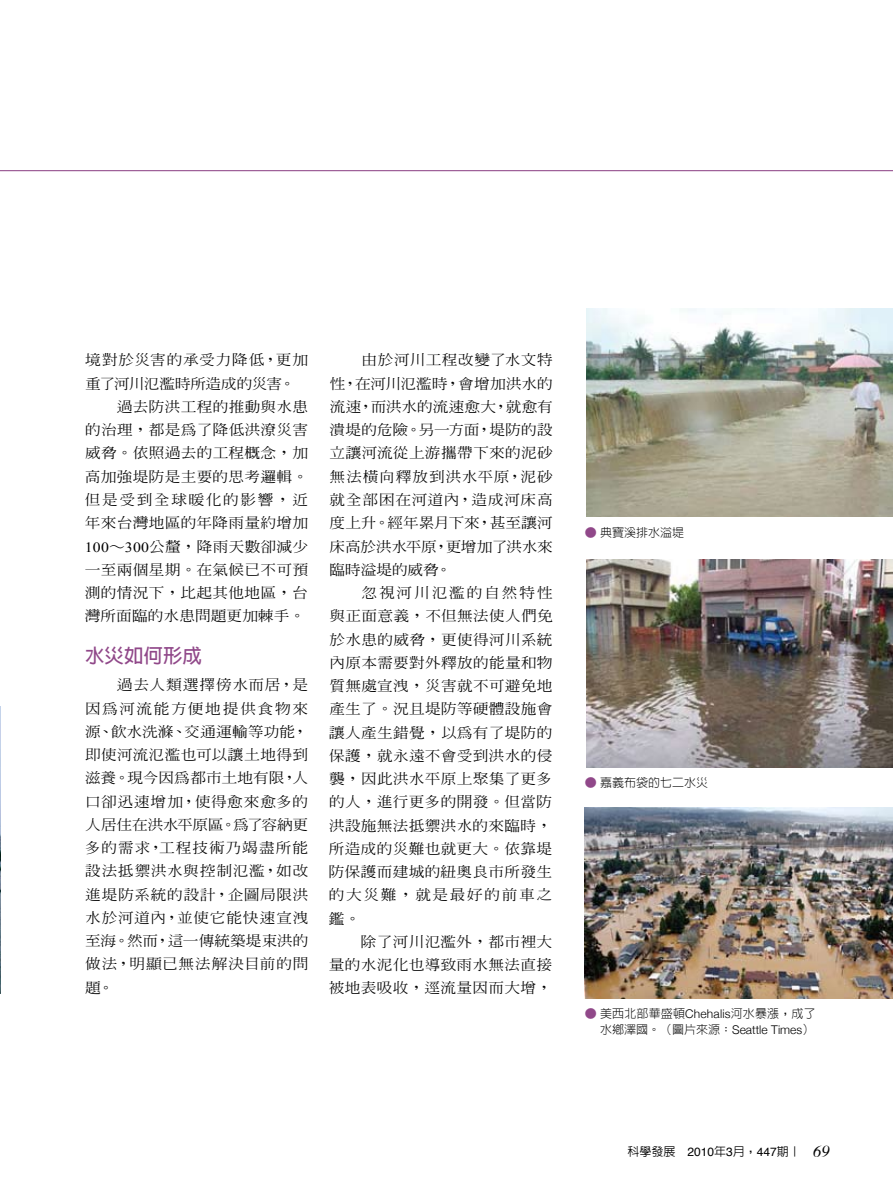
<style>
.page{position:relative;width:893px;height:1191px;background:#fff}
.page>*{position:absolute;margin:0;border:0;box-sizing:border-box;transform-origin:0 0}
.t1{font:700 19.5px "AR Hei B5";color:#904889}
.t2{font:500 14.1px/23.2px "AR Ming B5";letter-spacing:.015em;color:#000;text-align:justify;scale:1.11 1}
.t3{font:500 14.1px "AR Ming B5";letter-spacing:.045em;color:#000;scale:1.11 1}
.t4{font:500 14.1px "AR Ming B5";letter-spacing:-.04em;color:#000;scale:1.11 1}
.t5{font:500 14.1px "AR Ming B5";letter-spacing:.1em;color:#000;scale:1.11 1}
.t6{font:300 12px/16.5px "AR Hei B5";color:#000;text-align:right}
.t7{font:500 12px "AR Hei B5";color:#000}
.s1{font-family:"Times New Roman";font-weight:400}
.s2{color:#904889}
.s3{font-family:"Helvetica Neue"}
.s4{font-family:"Helvetica";font-weight:400}
.s5{font-family:"Times";font-weight:400;font-style:italic;font-size:16.5px}
</style>
<div class="page">
<img style="left:0;top:707px;width:1px;height:286px">
<img style="left:586px;top:308px;width:307px;height:209px">
<img style="left:586px;top:559px;width:307px;height:208px">
<img style="left:585px;top:807px;width:308px;height:191px">
<hr style="left:0;top:170px;width:893px;height:1px;background:#904889">
<p class="t3" style="left:85px;top:353px;width:203px">境對於災害的承受力降低，更加</p>
<p class="t4" style="left:85px;top:376px;width:191px">重了河川氾濫時所造成的災害。</p>
<p class="t2" style="left:117px;top:395px;width:174px">過去防洪工程的推動與水患</p>
<p class="t2" style="left:85px;top:418px;width:203px">的治理，都是為了降低洪潦災害</p>
<p class="t2" style="left:85px;top:441px;width:203px">威脅。依照過去的工程概念，加</p>
<p class="t2" style="left:85px;top:465px;width:203px">高加強堤防是主要的思考邏輯。</p>
<p class="t5" style="left:85px;top:492px;width:203px">但是受到全球暖化的影響，近</p>
<p class="t2" style="left:85px;top:511px;width:203px">年來台灣地區的年降雨量約增加</p>
<p class="t2" style="left:85px;top:534px;width:203px"><span class="s1">100</span>∼<span class="s1">300</span>公釐，降雨天數卻減少</p>
<p class="t2" style="left:85px;top:558px;width:203px">一至兩個星期。在氣候已不可預</p>
<p class="t2" style="left:85px;top:581px;width:203px">測的情況下，比起其他地區，台</p>
<p class="t2" style="left:85px;top:604px;width:200px">灣所面臨的水患問題更加棘手。</p>
<h1 class="t1" style="left:85px;top:645px;width:118px">水災如何形成</h1>
<p class="t2" style="left:85px;top:673px;width:203px;text-indent:32px">過去人類選擇傍水而居，是因為河流能方便地提供食物來源、飲水洗滌、交通運輸等功能，即使河流氾濫也可以讓土地得到滋養。現今因為都市土地有限，人口卻迅速增加，使得愈來愈多的人居住在洪水平原區。為了容納更多的需求，工程技術乃竭盡所能設法抵禦洪水與控制氾濫，如改進堤防系統的設計，企圖局限洪水於河道內，並使它能快速宣洩至海。然而，這一傳統築堤束洪的做法，明顯已無法解決目前的問題。</p>
<p class="t2" style="left:330px;top:348px;width:203px;text-indent:32px">由於河川工程改變了水文特性，在河川氾濫時，會增加洪水的流速，而洪水的流速愈大，就愈有潰堤的危險。另一方面，堤防的設立讓河流從上游攜帶下來的泥砂無法橫向釋放到洪水平原，泥砂就全部困在河道內，造成河床高度上升。經年累月下來，甚至讓河床高於洪水平原，更增加了洪水來臨時溢堤的威脅。</p>
<p class="t2" style="left:329px;top:581px;width:203px;text-indent:33px">忽視河川氾濫的自然特性與正面意義，不但無法使人們免於水患的威脅，更使得河川系統內原本需要對外釋放的能量和物質無處宣洩，災害就不可避免地產生了。況且堤防等硬體設施會讓人產生錯覺，以為有了堤防的保護，就永遠不會受到洪水的侵襲，因此洪水平原上聚集了更多的人，進行更多的開發。但當防洪設施無法抵禦洪水的來臨時，所造成的災難也就更大。依靠堤防保護而建城的紐奧良市所發生的大災難，就是最好的前車之鑑。</p>
<p class="t2" style="left:329px;top:930px;width:203px;text-indent:32px">除了河川氾濫外，都市裡大量的水泥化也導致雨水無法直接被地表吸收，逕流量因而大增，</p>
<p class="t6" style="left:585px;top:524px;width:101px"><span class="s2">●</span> 典寶溪排水溢堤</p>
<p class="t6" style="left:585px;top:774px;width:125px"><span class="s2">●</span> 嘉義布袋的七二水災</p>
<p class="t6" style="left:585px;top:1005px;width:233px"><span class="s2">●</span> 美西北部華盛頓<span class="s3">Chehalis</span>河水暴漲，成了水鄉澤國。（圖片來源：<span class="s3">Seattle Times</span>）</p>
<p class="t7" style="left:627px;top:1145px;width:204px">科學發展 <span class="s4">2010</span>年<span class="s4">3</span>月，<span class="s4">447</span>期｜ <span class="s5">69</span></p>
</div>
